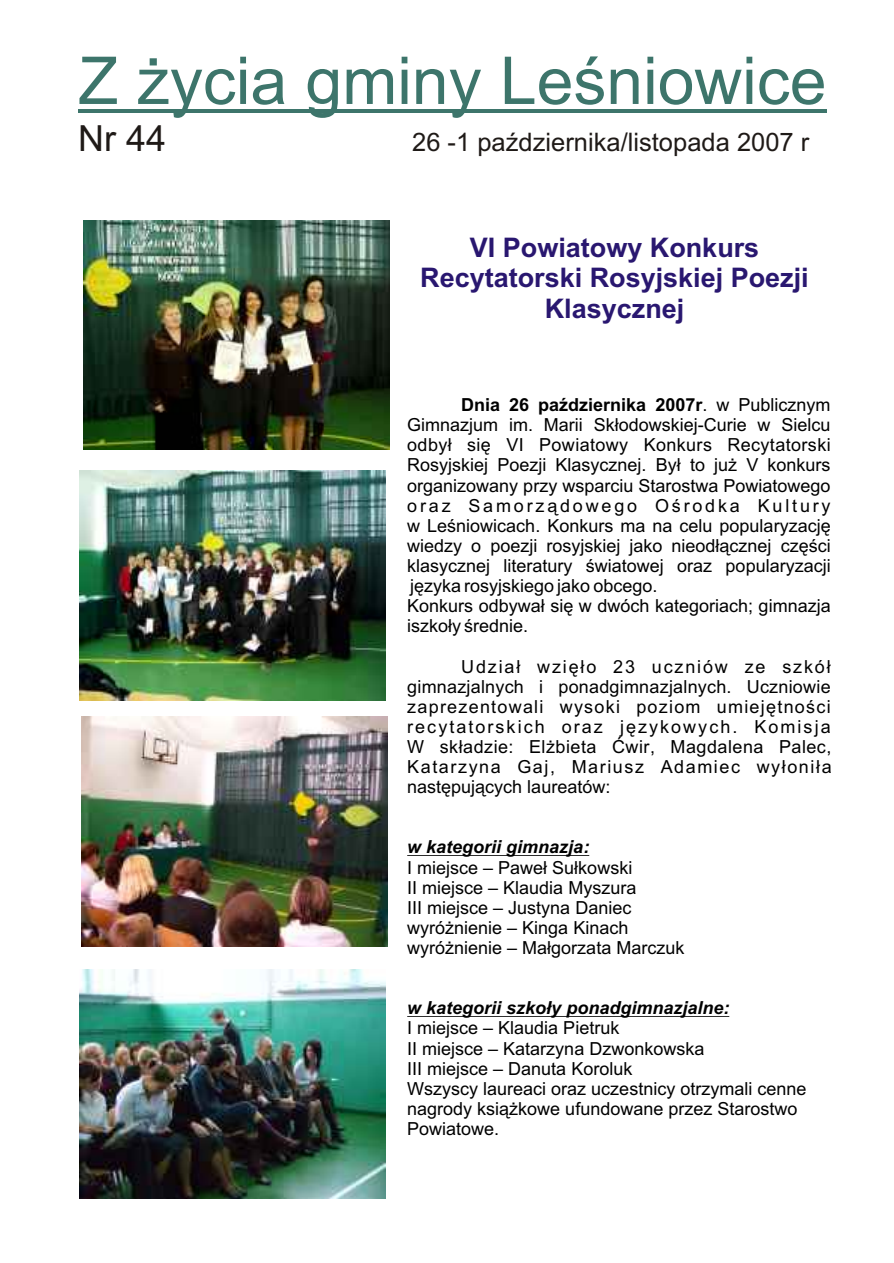
<style>
.page{position:relative;width:894px;height:1263px;background:#fff}
.page>*{position:absolute;margin:0;border:0;box-sizing:border-box;transform-origin:0 0}
.t1{font:66px "Arial CE";color:#3d756b}
.t2{font:36px "Arial CE";color:#1f1a17}
.t3{font:700 27px/30.2px "Arial CE";color:#291770;text-align:center}
.t4{font:25.5px "Arial CE";color:#1f1a17}
.t5{font:18px/20.1px "Arial CE";color:#000}
.t6{font:italic 700 18px "Arial CE";color:#000}
.s1{font-weight:700}
</style>
<div class="page">
<hr style="left:78px;top:110px;width:748px;height:3px;background:#3d756b">
<hr style="left:407px;top:855px;width:182px;height:1px;background:#000">
<hr style="left:407px;top:1016px;width:322px;height:1px;background:#000">
<img style="left:84px;top:220px;width:306px;height:230px">
<img style="left:80px;top:471px;width:306px;height:229px">
<img style="left:82px;top:717px;width:306px;height:229px">
<img style="left:80px;top:969px;width:306px;height:230px">
<h1 class="t1" style="left:78px;top:56px;width:750px">Z ¿ycia gminy Leœniowice</h1>
<h2 class="t2" style="left:78px;top:124px;width:90px">Nr 44</h2>
<h3 class="t4" style="left:412px;top:132px;width:399px">26 -1 paŸdziernika/listopada 2007 r</h3>
<h3 class="t3" style="left:420px;top:235px;width:390px">VI Powiatowy Konkurs<br>Recytatorski Rosyjskiej Poezji<br>Klasycznej</h3>
<p class="t5" style="left:407px;top:396px;width:425px;text-indent:54px"><span class="s1">Dnia 26 paŸdziernika 2007r</span>. w Publicznym Gimnazjum im. Marii Sk³odowskiej-Curie w Sielcu odby³ siê VI Powiatowy Konkurs Recytatorski Rosyjskiej Poezji Klasycznej. By³ to ju¿ V konkurs organizowany przy wsparciu Starostwa Powiatowego oraz Samorz¹dowego Oœrodka Kultury w Leœniowicach. Konkurs ma na celu popularyzacjê wiedzy o poezji rosyjskiej jako nieod³¹cznej czêœci klasycznej literatury œwiatowej oraz popularyzacji jêzyka rosyjskiego jako obcego.<br>Konkurs odbywa³ siê w dwóch kategoriach; gimnazja iszko³y œrednie.</p>
<p class="t5" style="left:407px;top:658px;width:426px;text-align:justify;text-indent:54px">Udzia³ wziê³o 23 uczniów ze szkó³ gimnazjalnych i ponadgimnazjalnych. Uczniowie zaprezentowali wysoki poziom umiejêtnoœci recytatorskich oraz jêzykowych. Komisja W sk³adzie: El¿bieta Æwir, Magdalena Palec, Katarzyna Gaj, Mariusz Adamiec wy³oni³a nastêpuj¹cych laureatów:</p>
<p class="t6" style="left:407px;top:840px;width:184px">w kategorii gimnazja:</p>
<p class="t5" style="left:407px;top:859px;width:279px">I miejsce – Pawe³ Su³kowski<br>II miejsce – Klaudia Myszura<br>III miejsce – Justyna Daniec wyró¿nienie – Kinga Kinach wyró¿nienie – Ma³gorzata Marczuk</p>
<p class="t6" style="left:407px;top:1001px;width:324px">w kategorii szko³y ponadgimnazjalne:</p>
<p class="t5" style="left:407px;top:1020px;width:401px">I miejsce – Klaudia Pietruk<br>II miejsce – Katarzyna Dzwonkowska<br>III miejsce – Danuta Koroluk<br>Wszyscy laureaci oraz uczestnicy otrzymali cenne nagrody ksi¹¿kowe ufundowane przez Starostwo Powiatowe.</p>
</div>
